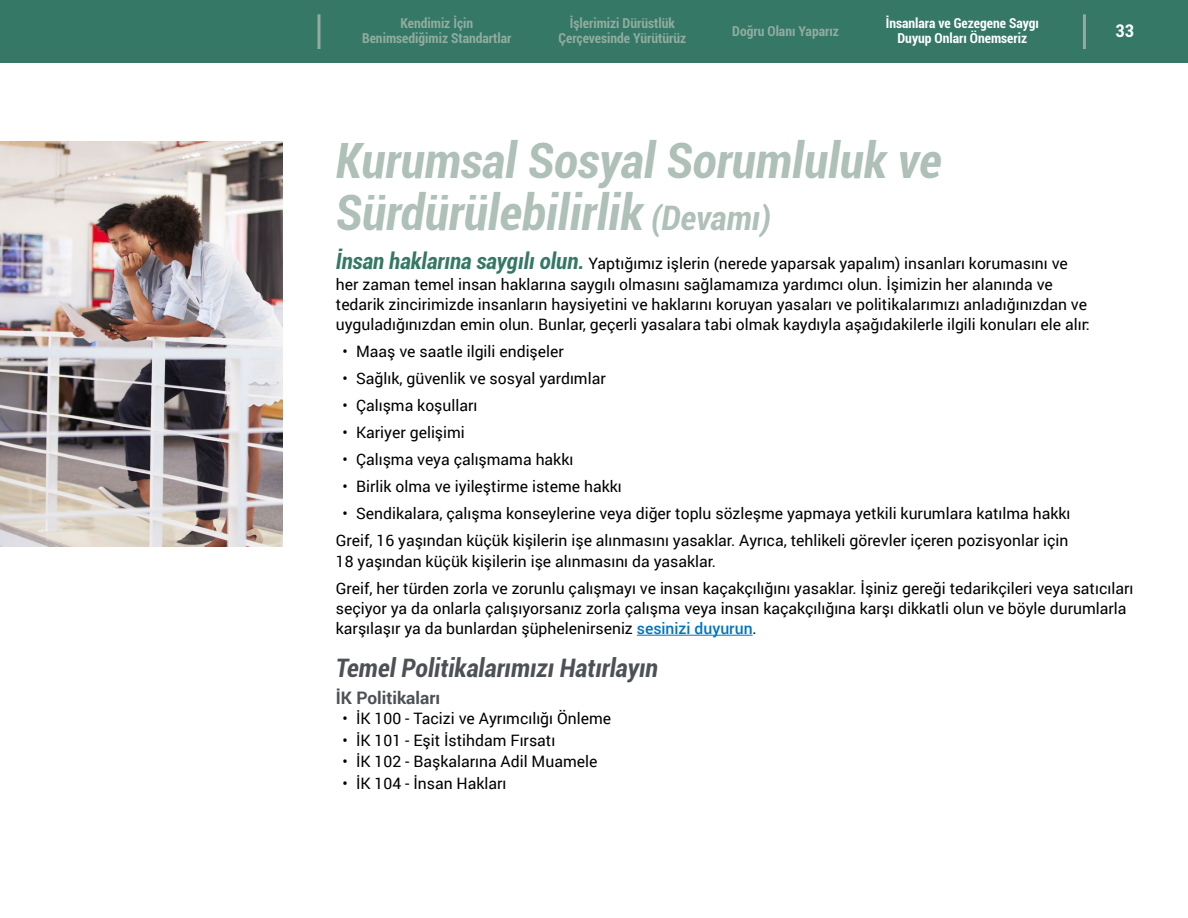
<style>
.page{position:relative;width:1188px;height:918px;background:#fff}
.page>*{position:absolute;margin:0;border:0;box-sizing:border-box;transform-origin:0 0}
.t1{font:italic 700 condensed 48.75px/52.5px "Roboto";color:#aec0b8}
.t2{font:italic 700 condensed 25.5px "Roboto";color:#4d5156}
.t3{font:700 condensed 17.4px "Roboto";color:#fff}
.t4{font:700 17.25px "Roboto";color:#4d5156}
.t5{font:15.75px/20.5px "Roboto";color:#000}
.t6{font:700 condensed 13.65px/15px "Roboto";color:#92aca1;text-align:center}
.t7{font:700 condensed 13.65px/15px "Roboto";color:#fff;text-align:center}
.s1{font-size:33.75px}
.s2{font-weight:700;font-style:italic;font-stretch:condensed;font-size:22.5px;color:#347865}
.s3{font-weight:500;color:#0074bc}
</style>
<div class="page">
<div style="left:0;top:0;width:1188px;height:63px;background:#347865"></div>
<hr style="left:318px;top:14px;width:3px;height:35px;background:#92aca1">
<hr style="left:1083px;top:14px;width:3px;height:35px;background:#92aca1">
<hr style="left:637px;top:635px;width:116px;height:1px;background:#0074bc">
<img style="left:0;top:141px;width:282px;height:405px">
<p class="t6" style="left:362px;top:15px;width:151px">Kendimiz İçin<br>Benimsediğimiz Standartlar</p>
<p class="t6" style="left:559px;top:15px;width:129px">İşlerimizi Dürüstlük<br>Çerçevesinde Yürütürüz</p>
<p class="t6" style="left:732px;top:23px;width:108px">Doğru Olanı Yaparız</p>
<p class="t7" style="left:886px;top:15px;width:155px">İnsanlara ve Gezegene Saygı<br>Duyup Onları Önemseriz</p>
<p class="t3" style="left:1116px;top:19px;width:20px">33</p>
<h1 class="t1" style="left:336px;top:132px;width:607px">Kurumsal Sosyal Sorumluluk ve<br>Sürdürülebilirlik <span class="s1">(Devamı)</span></h1>
<p class="t5" style="left:336px;top:252px;width:755px"><span class="s2">İnsan haklarına saygılı olun.</span> Yaptığımız işlerin (nerede yaparsak yapalım) insanları korumasını ve her zaman temel insan haklarına saygılı olmasını sağlamamıza yardımcı olun. İşimizin her alanında ve tedarik zincirimizde insanların haysiyetini ve haklarını koruyan yasaları ve politikalarımızı anladığınızdan ve uyguladığınızdan emin olun. Bunlar, geçerli yasalara tabi olmak kaydıyla aşağıdakilerle ilgili konuları ele alır:</p>
<p class="t5" style="left:343px;top:341px;width:223px">• Maaş ve saatle ilgili endişeler</p>
<p class="t5" style="left:343px;top:368px;width:265px">• Sağlık, güvenlik ve sosyal yardımlar</p>
<p class="t5" style="left:343px;top:395px;width:136px">• Çalışma koşulları</p>
<p class="t5" style="left:343px;top:422px;width:124px">• Kariyer gelişimi</p>
<p class="t5" style="left:343px;top:449px;width:232px">• Çalışma veya çalışmama hakkı</p>
<p class="t5" style="left:343px;top:476px;width:281px">• Birlik olma ve iyileştirme isteme hakkı</p>
<p class="t5" style="left:336px;top:500px;width:736px;line-height:27px;text-align:center">• Sendikalara, çalışma konseylerine veya diğer toplu sözleşme yapmaya yetkili kurumlara katılma hakkı<br>Greif, 16 yaşından küçük kişilerin işe alınmasını yasaklar. Ayrıca, tehlikeli görevler içeren pozisyonlar için</p>
<p class="t5" style="left:336px;top:547px;width:799px;line-height:27px">18 yaşından küçük kişilerin işe alınmasını da yasaklar.<br>Greif, her türden zorla ve zorunlu çalışmayı ve insan kaçakçılığını yasaklar. İşiniz gereği tedarikçileri veya satıcıları</p>
<p class="t5" style="left:336px;top:597px;width:792px">seçiyor ya da onlarla çalışıyorsanız zorla çalışma veya insan kaçakçılığına karşı dikkatli olun ve böyle durumlarla karşılaşır ya da bunlardan şüphelenirseniz <span class="s3">sesinizi duyurun</span>.</p>
<h2 class="t2" style="left:336px;top:650px;width:324px">Temel Politikalarımızı Hatırlayın</h2>
<p class="t4" style="left:336px;top:685px;width:106px">İK Politikaları</p>
<p class="t5" style="left:343px;top:708px;width:270px">• İ K 100 - Tacizi ve Ayrımcılığı Önleme</p>
<p class="t5" style="left:343px;top:729px;width:214px">• İ K 101 - Eşit İstihdam Fırsatı</p>
<p class="t5" style="left:343px;top:751px;width:256px">• İ K 102 - Başkalarına Adil Muamele</p>
<p class="t5" style="left:343px;top:772px;width:165px">• İ K 104 - İ nsan Hakları</p>
</div>
